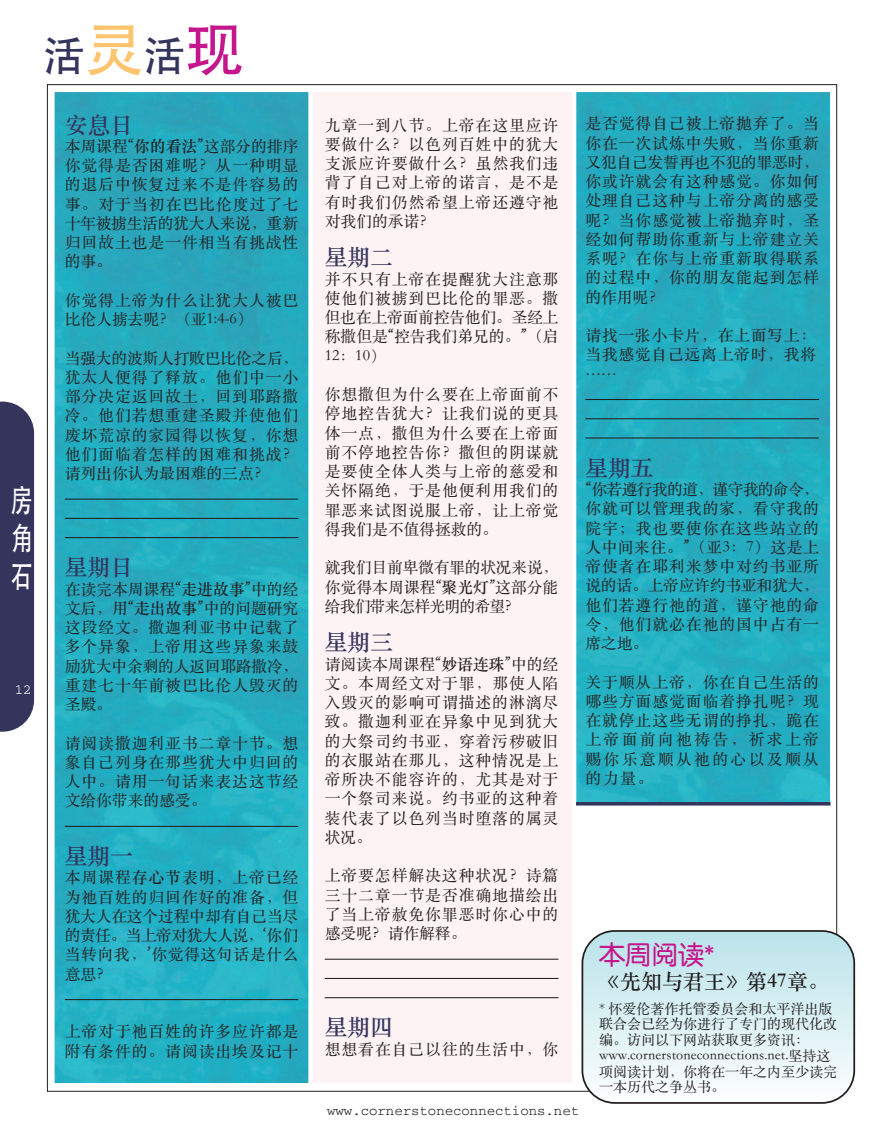
<style>
.page{position:relative;width:882px;height:1134px;background:#fff}
.page>*{position:absolute;margin:0;border:0;box-sizing:border-box;transform-origin:0 0}
.t1{font:500 42px "ST Heiti SC";color:#34345c}
.t2{font:500 31.5px/37.8px "ST Heiti SC";color:#fff;text-align:justify;scale:.7 1}
.t3{font:26.25px "FZY3 JW GB1 0";color:#c5168c}
.t4{font:22.75px "ST Songti SC Bold";color:#34345c}
.t5{font:21px "ST Songti SC Bold";color:#231f20}
.t6{font:15.75px/19.2px "ST Songti SC Regular";letter-spacing:.065em;color:#231f20;text-align:justify}
.t7{font:14px/15.8px "ST Songti SC Regular";color:#231f20}
.t8{font:14px "Courier";color:#231f20}
.t9{font:14px "Courier";color:#fff}
.s1{font-size:59.32px;color:#fec46e}
.s2{font-size:59.32px;color:#c5168c}
.s3{font-family:"ST Songti SC Bold"}
</style>
<div class="page">
<img style="left:56px;top:93px;width:251px;height:989px">
<div style="left:53px;top:90px;width:257px;height:995px;border:2px solid #fff"></div>
<div style="left:313px;top:92px;width:259px;height:991px;background:#fdf2f4"></div>
<img style="left:578px;top:93px;width:251px;height:709px">
<div style="left:575px;top:90px;width:257px;height:717px;border:2px solid #fff"></div>
<hr style="left:65px;top:499px;width:233px;height:1px;background:#231f20">
<hr style="left:65px;top:518px;width:233px;height:1px;background:#231f20">
<hr style="left:65px;top:537px;width:233px;height:1px;background:#231f20">
<hr style="left:65px;top:826px;width:233px;height:1px;background:#231f20">
<hr style="left:65px;top:999px;width:233px;height:1px;background:#231f20">
<hr style="left:325px;top:959px;width:233px;height:1px;background:#231f20">
<hr style="left:325px;top:978px;width:233px;height:1px;background:#231f20">
<hr style="left:325px;top:997px;width:233px;height:1px;background:#231f20">
<svg style="left:582px;top:930px;width:273px;height:174px"></svg>
<svg style="left:576px;top:802px;width:255px;height:4px"></svg>
<div style="left:0;top:402px;width:34px;height:330px;background:#34345c"></div>
<hr style="left:585px;top:399px;width:234px;height:1px;background:#231f20">
<hr style="left:585px;top:418px;width:234px;height:1px;background:#231f20">
<hr style="left:585px;top:437px;width:234px;height:2px;background:#231f20">
<h1 class="t1" style="left:43px;top:34px;width:203px">活<span class="s1">灵</span>活<span class="s2">现</span></h1>
<h2 class="t2" style="left:10px;top:481px;width:33px">房角石</h2>
<p class="t9" style="left:15px;top:685px;width:18px">12</p>
<h3 class="t4" style="left:65px;top:108px;width:70px">安息日</h3>
<p class="t6" style="left:65px;top:136px;width:235px">本周课程<span class="s3">“你的看法”</span>这部分的排序你觉得是否困难呢？从一种明显的退后中恢复过来不是件容易的事。对于当初在巴比伦度过了七十年被掳生活的犹大人来说，重新归回故土也是一件相当有挑战性的事。</p>
<p class="t6" style="left:65px;top:290px;width:235px">你觉得上帝为什么让犹大人被巴比伦人掳去呢？（亚1:4-6）</p>
<p class="t6" style="left:65px;top:347px;width:235px">当强大的波斯人打败巴比伦之后，犹太人便得了释放。他们中一小部分决定返回故土，回到耶路撒冷。他们若想重建圣殿并使他们废坏荒凉的家园得以恢复，你想他们面临着怎样的困难和挑战？请列出你认为最困难的三点？</p>
<h3 class="t4" style="left:65px;top:550px;width:70px">星期日</h3>
<p class="t6" style="left:65px;top:578px;width:235px">在读完本周课程<span class="s3">“走进故事”</span>中的经文后，用<span class="s3">“走出故事”</span>中的问题研究这段经文。撒迦利亚书中记载了多个异象，上帝用这些异象来鼓励犹大中余剩的人返回耶路撒冷，重建七十年前被巴比伦人毁灭的圣殿。</p>
<p class="t6" style="left:65px;top:732px;width:235px">请阅读撒迦利亚书二章十节。想象自己列身在那些犹大中归回的人中。请用一句话来表达这节经文给你带来的感受。</p>
<h3 class="t4" style="left:65px;top:839px;width:70px">星期一</h3>
<p class="t6" style="left:65px;top:867px;width:235px">本周课程<span class="s3">存心节</span>表明，上帝已经为祂百姓的归回作好的准备，但犹大人在这个过程中却有自己当尽的责任。当上帝对犹大人说，‘你们当转向我，’你觉得这句话是什么意思？</p>
<p class="t6" style="left:65px;top:1021px;width:235px">上帝对于祂百姓的许多应许都是附有条件的。请阅读出埃及记十</p>
<p class="t6" style="left:325px;top:114px;width:235px">九章一到八节。上帝在这里应许要做什么？以色列百姓中的犹大支派应许要做什么？虽然我们违背了自己对上帝的诺言，是不是有时我们仍然希望上帝还遵守祂对我们的承诺？</p>
<h3 class="t4" style="left:325px;top:240px;width:70px">星期二</h3>
<p class="t6" style="left:325px;top:268px;width:235px">并不只有上帝在提醒犹大注意那使他们被掳到巴比伦的罪恶。撒但也在上帝面前控告他们。圣经上称撒但是“控告我们弟兄的。”（启12：10）</p>
<p class="t6" style="left:325px;top:384px;width:235px">你想撒但为什么要在上帝面前不停地控告犹大？让我们说的更具体一点，撒但为什么要在上帝面前不停地控告你？撒但的阴谋就是要使全体人类与上帝的慈爱和关怀隔绝，于是他便利用我们的罪恶来试图说服上帝，让上帝觉得我们是不值得拯救的。</p>
<p class="t6" style="left:325px;top:557px;width:235px">就我们目前卑微有罪的状况来说，你觉得本周课程<span class="s3">“聚光灯”</span>这部分能给我们带来怎样光明的希望？</p>
<h3 class="t4" style="left:325px;top:625px;width:70px">星期三</h3>
<p class="t6" style="left:325px;top:653px;width:235px">请阅读本周课程<span class="s3">“妙语连珠”</span>中的经文。本周经文对于罪，那使人陷入毁灭的影响可谓描述的淋漓尽致。撒迦利亚在异象中见到犹大的大祭司约书亚，穿着污秽破旧的衣服站在那儿，这种情况是上帝所决不能容许的，尤其是对于一个祭司来说。约书亚的这种着装代表了以色列当时堕落的属灵状况。</p>
<p class="t6" style="left:325px;top:865px;width:235px">上帝要怎样解决这种状况？诗篇三十二章一节是否准确地描绘出了当上帝赦免你罪恶时你心中的感受呢？请作解释。</p>
<h3 class="t4" style="left:325px;top:1010px;width:70px">星期四</h3>
<p class="t6" style="left:325px;top:1038px;width:235px">想想看在自己以往的生活中，你</p>
<p class="t6" style="left:585px;top:113px;width:235px">是否觉得自己被上帝抛弃了。当你在一次试炼中失败，当你重新又犯自己发誓再也不犯的罪恶时，你或许就会有这种感觉。你如何处理自己这种与上帝分离的感受呢？当你感觉被上帝抛弃时，圣经如何帮助你重新与上帝建立关系呢？在你与上帝重新取得联系的过程中，你的朋友能起到怎样的作用呢？</p>
<p class="t6" style="left:585px;top:325px;width:232px">请找一张小卡片，在上面写上：当我感觉自己远离上帝时，我将……</p>
<h3 class="t4" style="left:585px;top:451px;width:70px">星期五</h3>
<p class="t6" style="left:585px;top:479px;width:235px">“你若遵行我的道，谨守我的命令，你就可以管理我的家，看守我的院宇；我也要使你在这些站立的人中间来往。”（亚3：7）这是上帝使者在耶利米梦中对约书亚所说的话。上帝应许约书亚和犹大，他们若遵行祂的道，谨守祂的命令，他们就必在祂的国中占有一席之地。</p>
<p class="t6" style="left:585px;top:671px;width:235px">关于顺从上帝，你在自己生活的哪些方面感觉面临着挣扎呢？现在就停止这些无谓的挣扎，跪在上帝面前向祂祷告，祈求上帝赐你乐意顺从祂的心以及顺从的力量。</p>
<h3 class="t3" style="left:599px;top:941px;width:117px">本周阅读*</h3>
<h3 class="t5" style="left:599px;top:965px;width:231px">《先知与君王》第47章。</h3>
<p class="t7" style="left:599px;top:1000px;width:240px">* 怀爱伦著作托管委员会和太平洋出版联合会已经为你进行了专门的现代化改编。访问以下网站获取更多资讯：www.cornerstoneconnections.net.坚持这项阅读计划，你将在一年之内至少读完一本历代之争丛书。</p>
<p class="t8" style="left:327px;top:1106px;width:254px">www.cornerstoneconnections.net</p>
</div>
